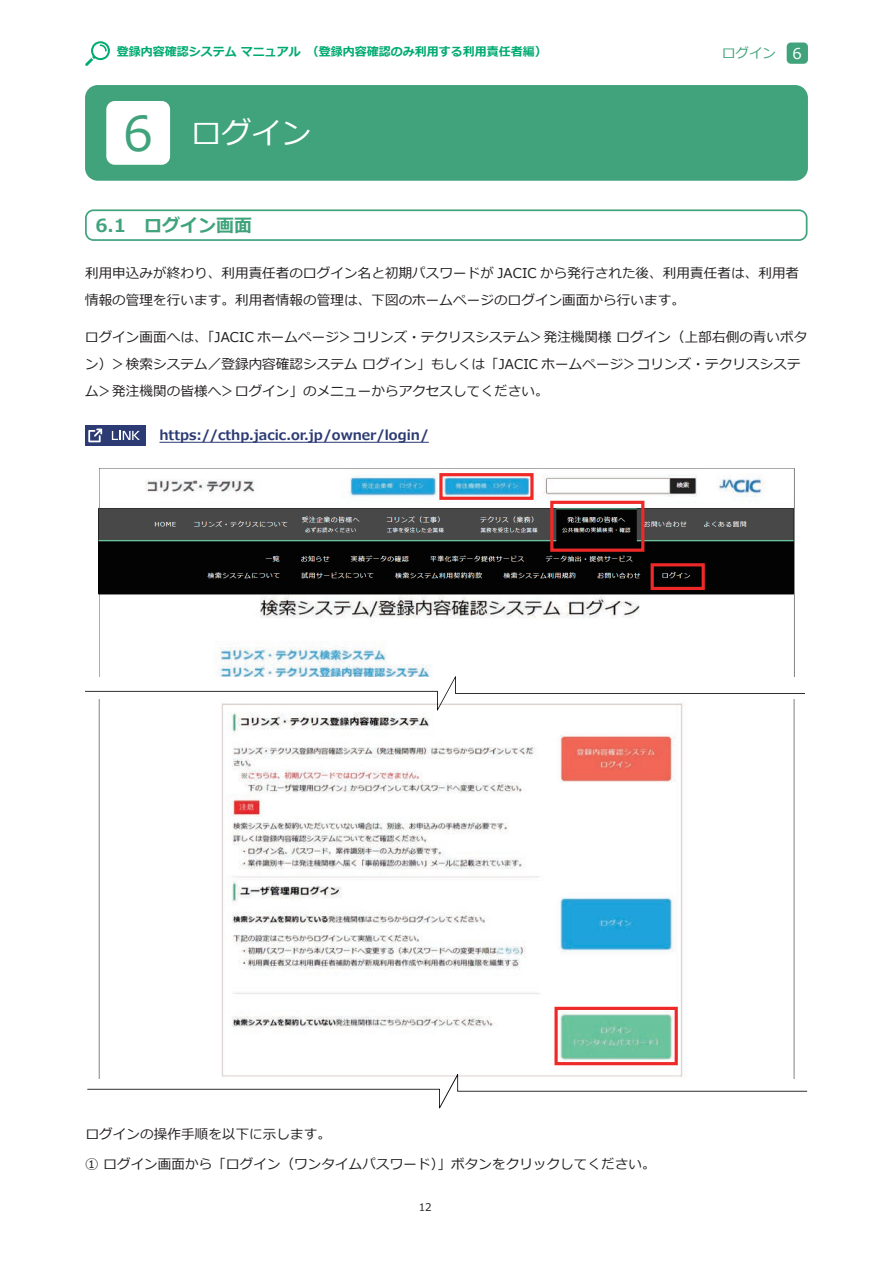
<style>
.page{position:relative;width:893px;height:1263px;background:#fff}
.page>*{position:absolute;margin:0;border:0;box-sizing:border-box;transform-origin:0 0}
.t1{font:30px "Meiryo";color:#fff}
.t2{font:700 18px "Meiryo";color:#40a37c}
.t3{font:13.5px/27px "Meiryo";letter-spacing:.01em;color:#231f20}
.t4{font:700 13.5px "Meiryo";color:#2c3b73}
.t5{font:13.5px "Meiryo";color:#40a37c}
.t6{font:700 12px "Meiryo";color:#00aa72}
.t7{font:10.5px "Meiryo";color:#231f20}
.s1{font-size:48px;color:#40a37c}
.s2{font-size:15px;color:#fff}
</style>
<div class="page">
<svg style="left:85px;top:41px;width:25px;height:25px"></svg>
<div style="left:787px;top:43px;width:21px;height:21px;background:#40a37c;border-radius:4px"></div>
<div style="left:85px;top:85px;width:723px;height:96px;background:#40a37c;border-radius:13px"></div>
<div style="left:106px;top:101px;width:64px;height:64px;background:#fff;border-radius:9px"></div>
<div style="left:85px;top:209px;width:722px;height:32px;border:2px solid #40a37c;border-radius:8px"></div>
<svg style="left:99px;top:468px;width:695px;height:208px"></svg>
<svg style="left:98px;top:509px;width:696px;height:85px;background:#222323"></svg>
<svg style="left:99px;top:710px;width:695px;height:364px"></svg>
<svg style="left:85px;top:676px;width:720px;height:34px"></svg>
<svg style="left:87px;top:1074px;width:720px;height:34px"></svg>
<div style="left:554px;top:1007px;width:124px;height:58px;border:3px solid #ee2928"></div>
<div style="left:550px;top:501px;width:94px;height:51px;border:3px solid #ee2928"></div>
<hr style="left:159px;top:442px;width:270px;height:1px;background:#2c3b73">
<div style="left:439px;top:473px;width:95px;height:27px;border:3px solid #ee2928"></div>
<div style="left:651px;top:563px;width:54px;height:27px;border:3px solid #ee2928"></div>
<div style="left:105px;top:425px;width:41px;height:21px;background:#2c3b73"></div>
<svg style="left:112px;top:431px;width:28px;height:9px"></svg>
<div style="left:85px;top:425px;width:20px;height:21px;background:linear-gradient(to right,#2c3b73,#2c3b73)"></div>
<svg style="left:88px;top:429px;width:14px;height:13px"></svg>
<p class="t6" style="left:117px;top:43px;width:431px">登録内容確認システム マニュアル　（登録内容確認のみ利用する利用責任者編）</p>
<h1 class="t1" style="left:123px;top:112px;width:190px"><span class="s1">6</span> ログイン</h1>
<h2 class="t2" style="left:95px;top:213px;width:158px">6.1　ログイン画面</h2>
<p class="t5" style="left:722px;top:44px;width:81px">ログイン <span class="s2">6</span></p>
<p class="t3" style="left:85px;top:260px;width:716px">利用申込みが終わり、利用責任者のログイン名と初期パスワードが JACIC から発行された後、利⽤責任者は、利⽤者情報の管理を⾏います。利⽤者情報の管理は、下図のホームページのログイン画⾯から⾏います。</p>
<p class="t3" style="left:85px;top:325px;width:724px">ログイン画⾯へは、「JACIC ホームページ＞コリンズ・テクリスシステム＞発注機関様ログイン（上部右側の青いボタン）＞検索システム／登録内容確認システムログイン」もしくは「JACIC ホームページ＞コリンズ・テクリスシステム＞発注機関の皆様へ＞ログイン」のメニューからアクセスしてください。</p>
<p class="t4" style="left:159px;top:426px;width:271px">https://cthp.jacic.or.jp/owner/login/</p>
<p class="t3" style="left:86px;top:1121px;width:247px">ログインの操作手順を以下に示します。</p>
<p class="t3" style="left:85px;top:1151px;width:572px">① ログイン画⾯から「ログイン（ワンタイムパスワード）」ボタンをクリックしてください。</p>
<p class="t7" style="left:419px;top:1199px;width:15px">12</p>
</div>
